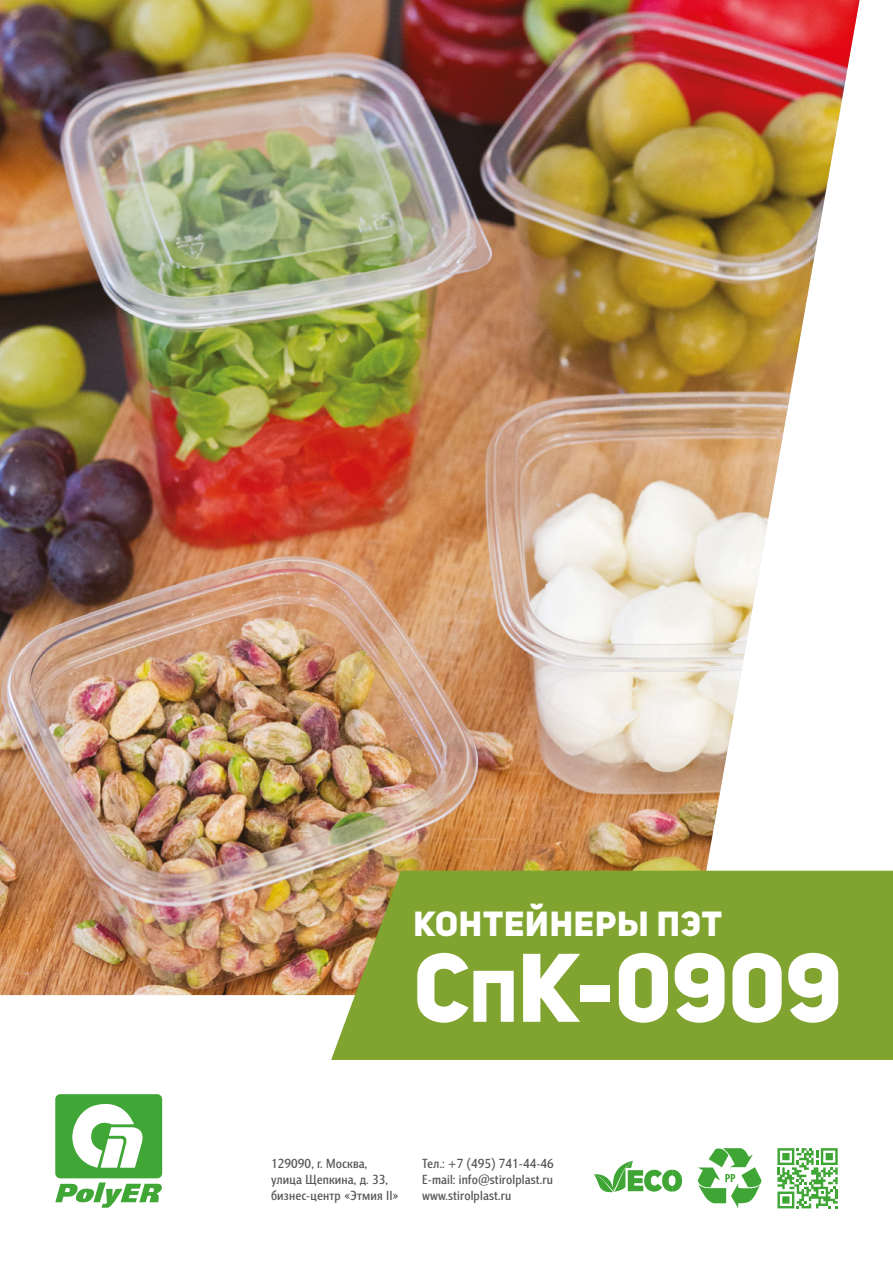
<style>
.page{position:relative;width:893px;height:1263px;background:#fff}
.page>*{position:absolute;margin:0;border:0;box-sizing:border-box;transform-origin:0 0}
.t1{font:96px "Uni Sans Heavy CAPS";color:#fff}
.t2{font:34.5px "Uni Sans Heavy CAPS";letter-spacing:.025em;color:#fff}
.t3{font:500 13.5px/16.2px "Barnaul Grotesk";letter-spacing:.01em;color:#575756}
.s1{font-size:72px}
</style>
<div class="page">
<img style="left:0;top:0;width:859px;height:995px">
<div style="left:331px;top:871px;width:562px;height:189px;background:#80a42f"></div>
<svg style="left:777px;top:1148px;width:61px;height:60px"></svg>
<svg style="left:594px;top:1161px;width:89px;height:32px"></svg>
<svg style="left:698px;top:1148px;width:63px;height:60px"></svg>
<div style="left:55px;top:1094px;width:107px;height:84px;background:#40a636;border-radius:5px"></div>
<svg style="left:72px;top:1103px;width:71px;height:65px"></svg>
<svg style="left:55px;top:1182px;width:107px;height:26px"></svg>
<h2 class="t2" style="left:414px;top:902px;width:310px">Контейнеры ПЭТ</h2>
<h1 class="t1" style="left:414px;top:926px;width:430px">С<span class="s1">п</span>К-0909</h1>
<p class="t3" style="left:271px;top:1155px;width:129px">129090, г. Москва, улица Щепкина, д. 33, бизнес-центр «Этмия II»</p>
<p class="t3" style="left:422px;top:1155px;width:133px;text-align:justify">Тел.: +7 (495) 741-44-46<br>E-mail: info@stirolplast.ru www.stirolplast.ru</p>
</div>
